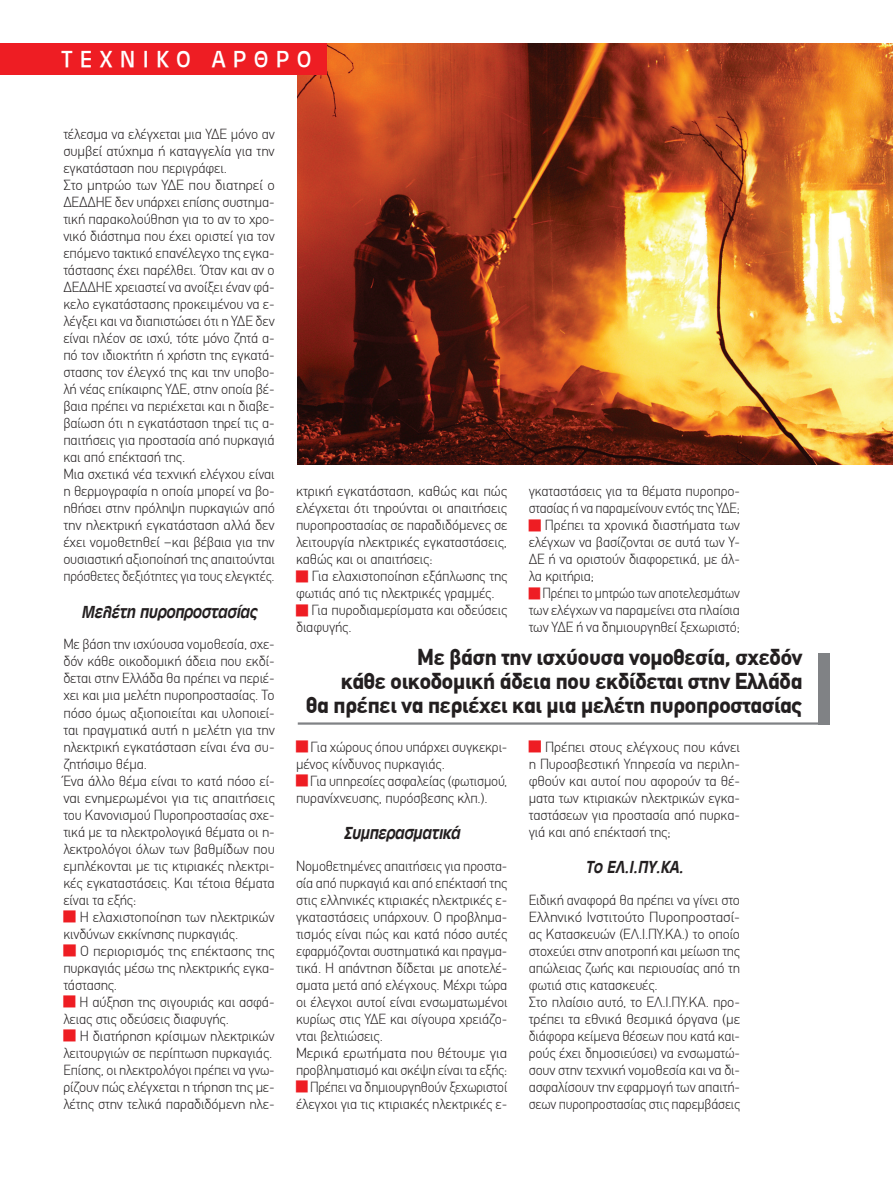
<style>
.page{position:relative;width:893px;height:1191px;background:#fff}
.page>*{position:absolute;margin:0;border:0;box-sizing:border-box;transform-origin:0 0}
.t1{font:24px "UB Antique Olive Normal";letter-spacing:.3em;color:#fff}
.t2{font:700 22.5px/24px "CF Din";letter-spacing:-.01em;color:#231f20;text-align:right}
.t3{font:italic 18px "UB Antique Olive Bold";letter-spacing:-.01em;color:#231f20;scale:.9 1}
.t4{font:300 14.25px/17px "CF Din";letter-spacing:-.01em;color:#231f20}
.t5{font:300 14.25px "CF Din";letter-spacing:-.01em;color:#231f20;scale:1.04 1}
.t6{font:300 14.25px "CF Din";letter-spacing:-.01em;color:#231f20;scale:.96 1}
</style>
<div class="page">
<img style="left:297px;top:43px;width:596px;height:421px">
<div style="left:0;top:43px;width:327px;height:32px;background:#ee1d23"></div>
<div style="left:818px;top:653px;width:11px;height:71px;background:#808285"></div>
<hr style="left:298px;top:722px;width:528px;height:2px;background:#808285">
<p class="t1" style="left:62px;top:47px;width:251px">ΤΕΧΝΙΚΟ ΑΡΘΡΟ</p>
<p class="t4" style="left:63px;top:126px;width:213px">τέλεσμα να ελέγχεται μια ΥΔΕ μόνο αν συμβεί ατύχημα ή καταγγελία για την εγκατάσταση που περιγράφει.<br>Στο μητρώο των ΥΔΕ που διατηρεί ο ΔΕΔΔΗΕ δεν υπάρχει επίσης συστημα&shy;τική παρακολούθηση για το αν το χρο&shy;νικό διάστημα που έχει οριστεί για τον επόμενο τακτικό επανέλεγχο της εγκα&shy;τάστασης έχει παρέλθει. Όταν και αν ο ΔΕΔΔΗΕ χρειαστεί να ανοίξει έναν φά&shy;κελο εγκατάστασης προκειμένου να ε&shy;λέγξει και να διαπιστώσει ότι η ΥΔΕ δεν είναι πλέον σε ισχύ, τότε μόνο ζητά α&shy;πό τον ιδιοκτήτη ή χρήστη της εγκατά&shy;στασης τον έλεγχό της και την υποβο&shy;λή νέας επίκαιρης ΥΔΕ, στην οποία βέ&shy;βαια πρέπει να περιέχεται και η διαβε&shy;βαίωση ότι η εγκατάσταση τηρεί τις α&shy;παιτήσεις για προστασία από πυρκαγιά και από επέκτασή της.<br>Μια σχετικά νέα τεχνική ελέγχου είναι η θερμογραφία η οποία μπορεί να βο&shy;ηθήσει στην πρόληψη πυρκαγιών από την ηλεκτρική εγκατάσταση αλλά δεν έχει νομοθετηθεί –και βέβαια για την ουσιαστική αξιοποίησή της απαιτούνται πρόσθετες δεξιότητες για τους ελεγκτές.</p>
<p class="t3" style="left:81px;top:602px;width:197px">Μελέτη πυροπροστασίας</p>
<p class="t4" style="left:63px;top:636px;width:213px">Με βάση την ισχύουσα νομοθεσία, σχε-</p>
<p class="t4" style="left:63px;top:653px;width:213px">δόν κάθε οικοδομική άδεια που εκδί-</p>
<p class="t4" style="left:63px;top:670px;width:213px">δεται στην Ελλάδα θα πρέπει να περιέ-</p>
<p class="t4" style="left:63px;top:687px;width:213px">χει και μια μελέτη πυροπροστασίας. Το</p>
<p class="t4" style="left:63px;top:704px;width:213px">πόσο όμως αξιοποιείται και υλοποιεί-</p>
<p class="t4" style="left:63px;top:721px;width:213px">ται πραγματικά αυτή η μελέτη για την</p>
<p class="t4" style="left:63px;top:738px;width:213px">ηλεκτρική εγκατάσταση είναι ένα συ-</p>
<p class="t4" style="left:63px;top:755px;width:85px">ζητήσιμο θέμα.</p>
<p class="t4" style="left:63px;top:772px;width:213px">Ένα άλλο θέμα είναι το κατά πόσο εί-</p>
<p class="t5" style="left:63px;top:789px;width:205px">ναι ενημερωμένοι για τις απαιτήσεις</p>
<p class="t4" style="left:63px;top:806px;width:213px">του Κανονισμού Πυροπροστασίας σχε-</p>
<p class="t4" style="left:63px;top:823px;width:213px">τικά με τα ηλεκτρολογικά θέματα οι η-</p>
<p class="t4" style="left:63px;top:840px;width:213px">λεκτρολόγοι όλων των βαθμίδων που</p>
<p class="t4" style="left:63px;top:857px;width:213px">εμπλέκονται με τις κτιριακές ηλεκτρι-</p>
<p class="t4" style="left:63px;top:874px;width:213px">κές εγκαταστάσεις. Και τέτοια θέματα</p>
<p class="t4" style="left:63px;top:891px;width:74px">είναι τα εξής:</p>
<p class="t4" style="left:80px;top:908px;width:197px">Η ελαχιστοποίηση των ηλεκτρικών</p>
<p class="t4" style="left:63px;top:925px;width:176px">κινδύνων εκκίνησης πυρκαγιάς.</p>
<p class="t4" style="left:80px;top:942px;width:196px">Ο περιορισμός της επέκτασης της</p>
<p class="t4" style="left:63px;top:959px;width:213px">πυρκαγιάς μέσω της ηλεκτρικής εγκα-</p>
<p class="t4" style="left:63px;top:976px;width:55px">τάστασης.</p>
<p class="t4" style="left:79px;top:993px;width:197px">Η αύξηση της σιγουριάς και ασφά-</p>
<p class="t4" style="left:63px;top:1010px;width:167px">λειας στις οδεύσεις διαφυγής.</p>
<p class="t4" style="left:80px;top:1027px;width:197px">Η διατήρηση κρίσιμων ηλεκτρικών</p>
<p class="t4" style="left:63px;top:1044px;width:210px">λειτουργιών σε περίπτωση πυρκαγιάς.</p>
<p class="t4" style="left:63px;top:1061px;width:213px">Επίσης, οι ηλεκτρολόγοι πρέπει να γνω-</p>
<p class="t4" style="left:63px;top:1078px;width:213px">ρίζουν πώς ελέγχεται η τήρηση της με-</p>
<p class="t4" style="left:63px;top:1095px;width:213px">λέτης στην τελικά παραδιδόμενη ηλε-</p>
<p class="t5" style="left:296px;top:483px;width:205px">κτρική εγκατάσταση, καθώς και πώς</p>
<p class="t4" style="left:296px;top:500px;width:213px">ελέγχεται ότι τηρούνται οι απαιτήσεις</p>
<p class="t4" style="left:296px;top:517px;width:213px">πυροπροστασίας σε παραδιδόμενες σε</p>
<p class="t4" style="left:296px;top:534px;width:213px">λειτουργία ηλεκτρικές εγκαταστάσεις,</p>
<p class="t4" style="left:296px;top:551px;width:138px">καθώς και οι απαιτήσεις:</p>
<p class="t4" style="left:312px;top:568px;width:197px">Για ελαχιστοποίηση εξάπλωσης της</p>
<p class="t4" style="left:296px;top:585px;width:200px">φωτιάς από τις ηλεκτρικές γραμμές.</p>
<p class="t4" style="left:311px;top:602px;width:198px">Για πυροδιαμερίσματα και οδεύσεις</p>
<p class="t4" style="left:296px;top:619px;width:57px">διαφυγής.</p>
<p class="t4" style="left:529px;top:483px;width:213px">γκαταστάσεις για τα θέματα πυροπρο-</p>
<p class="t6" style="left:529px;top:500px;width:222px">στασίας ή να παραμείνουν εντός της ΥΔΕ;</p>
<p class="t4" style="left:545px;top:517px;width:197px">Πρέπει τα χρονικά διαστήματα των</p>
<p class="t4" style="left:529px;top:534px;width:213px">ελέγχων να βασίζονται σε αυτά των Υ-</p>
<p class="t4" style="left:529px;top:551px;width:213px">ΔΕ ή να οριστούν διαφορετικά, με άλ-</p>
<p class="t4" style="left:529px;top:568px;width:67px">λα κριτήρια;</p>
<p class="t6" style="left:542px;top:585px;width:207px">Πρέπει το μητρώο των αποτελεσμάτων</p>
<p class="t4" style="left:529px;top:602px;width:213px">των ελέγχων να παραμείνει στα πλαίσια</p>
<p class="t4" style="left:529px;top:619px;width:213px">των ΥΔΕ ή να δημιουργηθεί ξεχωριστό;</p>
<p class="t2" style="left:306px;top:645px;width:498px">Με βάση την ισχύουσα νομοθεσία, σχεδόν<br>κάθε οικοδομική άδεια που εκδίδεται στην Ελλάδα<br>θα πρέπει να περιέχει και μια μελέτη πυροπροστασίας</p>
<p class="t4" style="left:311px;top:738px;width:198px">Για χώρους όπου υπάρχει συγκεκρι-</p>
<p class="t4" style="left:296px;top:755px;width:150px">μένος κίνδυνος πυρκαγιάς.</p>
<p class="t4" style="left:310px;top:772px;width:199px">Για υπηρεσίες ασφαλείας (φωτισμού,</p>
<p class="t4" style="left:296px;top:789px;width:193px">πυρανίχνευσης, πυρόσβεσης κλπ.).</p>
<p class="t3" style="left:343px;top:824px;width:131px">Συμπερασματικά</p>
<p class="t4" style="left:296px;top:857px;width:213px">Νομοθετημένες απαιτήσεις για προστα-</p>
<p class="t4" style="left:296px;top:874px;width:213px">σία από πυρκαγιά και από επέκτασή της</p>
<p class="t4" style="left:296px;top:891px;width:213px">στις ελληνικές κτιριακές ηλεκτρικές ε-</p>
<p class="t4" style="left:296px;top:908px;width:213px">γκαταστάσεις υπάρχουν. Ο προβλημα-</p>
<p class="t4" style="left:296px;top:925px;width:213px">τισμός είναι πώς και κατά πόσο αυτές</p>
<p class="t4" style="left:296px;top:942px;width:213px">εφαρμόζονται συστηματικά και πραγμα-</p>
<p class="t4" style="left:296px;top:959px;width:213px">τικά. Η απάντηση δίδεται με αποτελέ-</p>
<p class="t4" style="left:296px;top:976px;width:213px">σματα μετά από ελέγχους. Μέχρι τώρα</p>
<p class="t4" style="left:296px;top:993px;width:213px">οι έλεγχοι αυτοί είναι ενσωματωμένοι</p>
<p class="t4" style="left:296px;top:1010px;width:213px">κυρίως στις ΥΔΕ και σίγουρα χρειάζο-</p>
<p class="t4" style="left:296px;top:1027px;width:88px">νται βελτιώσεις.</p>
<p class="t5" style="left:296px;top:1045px;width:205px">Μερικά ερωτήματα που θέτουμε για</p>
<p class="t4" style="left:296px;top:1061px;width:213px">προβληματισμό και σκέψη είναι τα εξής:</p>
<p class="t4" style="left:310px;top:1078px;width:199px">Πρέπει να δημιουργηθούν ξεχωριστοί</p>
<p class="t4" style="left:296px;top:1095px;width:213px">έλεγχοι για τις κτιριακές ηλεκτρικές ε-</p>
<p class="t4" style="left:529px;top:738px;width:213px;text-align:justify;text-indent:17px">Πρέπει στους ελέγχους που κάνει η Πυροσβεστική Υπηρεσία να περιλη&shy;φθούν και αυτοί που αφορούν τα θέ&shy;ματα των κτιριακών ηλεκτρικών εγκα&shy;ταστάσεων για προστασία από πυρκα&shy;γιά και από επέκτασή της;</p>
<p class="t3" style="left:585px;top:858px;width:110px">Το ΕΛ.Ι.ΠΥ.ΚΑ.</p>
<p class="t4" style="left:529px;top:891px;width:213px">Ειδική αναφορά θα πρέπει να γίνει στο Ελληνικό Ινστιτούτο Πυροπροστασί&shy;ας Κατασκευών (ΕΛ.Ι.ΠΥ.ΚΑ.) το οποίο στοχεύει στην αποτροπή και μείωση της απώλειας ζωής και περιουσίας από τη φωτιά στις κατασκευές.<br>Στο πλαίσιο αυτό, το ΕΛ.Ι.ΠΥ.ΚΑ. προ&shy;τρέπει τα εθνικά θεσμικά όργανα (με διάφορα κείμενα θέσεων που κατά και&shy;ρούς έχει δημοσιεύσει) να ενσωματώ&shy;σουν στην τεχνική νομοθεσία και να δι&shy;ασφαλίσουν την εφαρμογή των απαιτή&shy;σεων πυροπροστασίας στις παρεμβάσεις</p>
</div>
